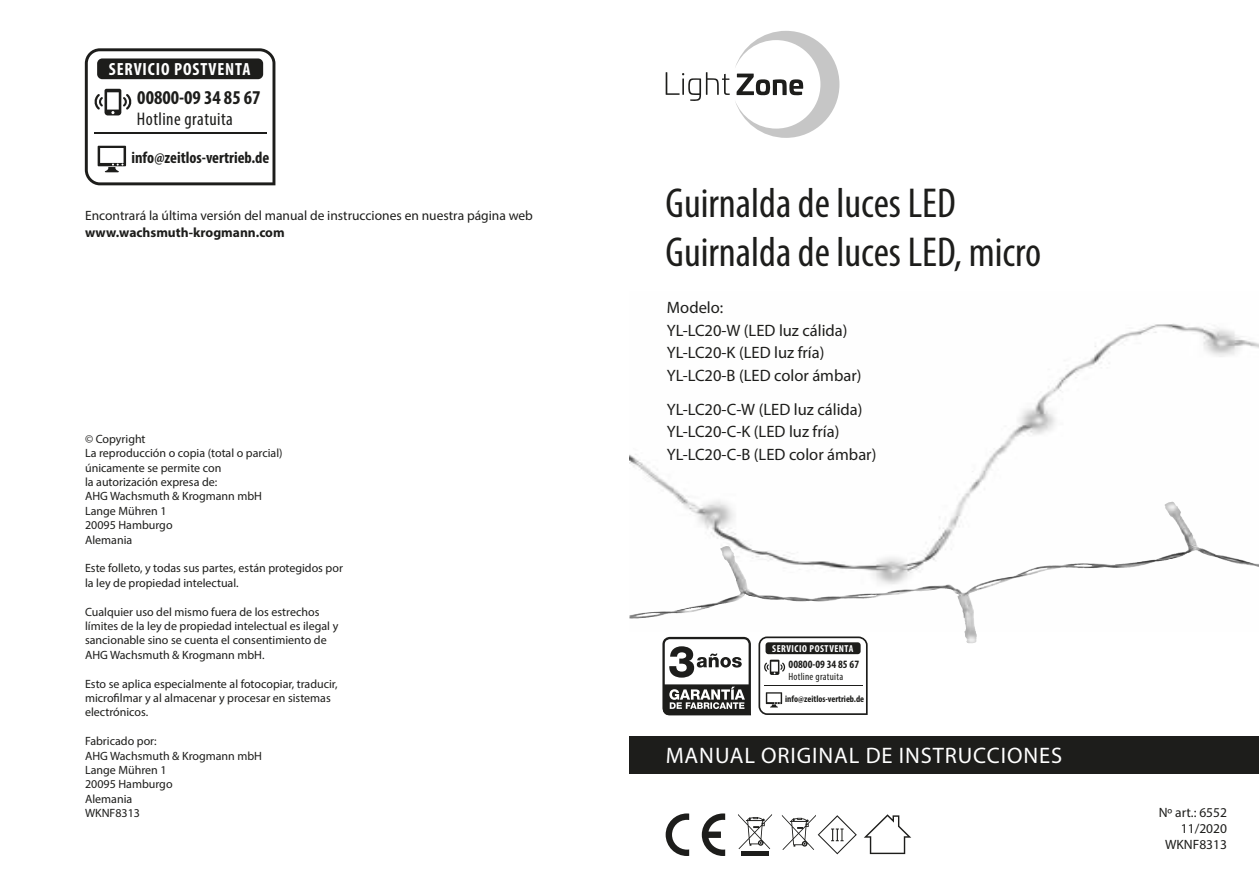
<style>
.page{position:relative;width:1259px;height:893px;background:#fff}
.page>*{position:absolute;margin:0;border:0;box-sizing:border-box;transform-origin:0 0}
.t1{font:condensed 42px/49.5px "Myriad Pro";color:#1d1d1b}
.t2{font:22.5px "Myriad Pro";letter-spacing:.04em;color:#fff}
.t3{font:700 condensed 19.65px "Myriad Pro";color:#1d1d1b}
.t4{font:condensed 18.3px "Myriad Pro";letter-spacing:.025em;color:#1d1d1b}
.t5{font:700 condensed 17.7px "Myriad Pro";letter-spacing:.05em;color:#fff}
.t6{font:16.5px/22.5px "Myriad Pro";color:#1d1d1b}
.t7{font:700 condensed 16.35px "Myriad Pro";color:#1d1d1b}
.t8{font:13.5px/16.2px "Myriad Pro";color:#1d1d1b;text-align:right}
.t9{font:700 13.5px "Myriad Pro";color:#1d1d1b}
.t10{font:12px/14.4px "Myriad Pro";color:#1d1d1b}
.t11{font:700 condensed 11.25px "Myriad Pro";color:#1d1d1b}
.t12{font:condensed 10.5px "Myriad Pro";letter-spacing:.025em;color:#1d1d1b}
.t13{font:700 condensed 10.2px "Myriad Pro";letter-spacing:.05em;color:#fff}
.t14{font:700 condensed 9.3px "Myriad Pro";color:#1d1d1b}
</style>
<div class="page">
<div style="left:629px;top:736px;width:630px;height:38px;background:#1d1d1b"></div>
<svg style="left:702px;top:813px;width:23px;height:43px"></svg>
<svg style="left:665px;top:813px;width:24px;height:43px"></svg>
<svg style="left:738px;top:814px;width:34px;height:35px"></svg>
<div style="left:741px;top:851px;width:27px;height:5px;background:#1d1d1b"></div>
<svg style="left:864px;top:814px;width:47px;height:40px"></svg>
<svg style="left:782px;top:815px;width:74px;height:39px"></svg>
<img style="left:629px;top:323px;width:630px;height:308px">
<img style="left:1163px;top:502px;width:25px;height:54px">
<svg style="left:758px;top:636px;width:109px;height:79px"></svg>
<div style="left:765px;top:642px;width:95px;height:12px;background:#1d1d1b;border-radius:3px"></div>
<svg style="left:662px;top:637px;width:89px;height:78px"></svg>
<svg style="left:85px;top:48px;width:190px;height:137px"></svg>
<div style="left:97px;top:58px;width:166px;height:21px;background:#1d1d1b;border-radius:5px"></div>
<svg style="left:665px;top:31px;width:174px;height:107px"></svg>
<h3 class="t5" style="left:109px;top:58px;width:143px">SERVICIO POSTVENTA</h3>
<h3 class="t4" style="left:137px;top:108px;width:97px">Hotline gratuita</h3>
<h3 class="t3" style="left:137px;top:85px;width:125px">00800-09 34 85 67</h3>
<h3 class="t7" style="left:131px;top:148px;width:139px">info@zeitlos-vertrieb.de</h3>
<p class="t8" style="left:85px;top:207px;width:449px">Encontrará la última versión del manual de instrucciones en nuestra página web</p>
<p class="t9" style="left:85px;top:223px;width:201px">www.wachsmuth-krogmann.com</p>
<p class="t10" style="left:85px;top:431px;width:199px">© Copyright<br>La reproducción o copia (total o parcial) únicamente se permite con<br>la autorización expresa de:<br>AHG Wachsmuth &amp; Krogmann mbH<br>Lange Mühren 1<br>20095 Hamburgo<br>Alemania</p>
<p class="t10" style="left:85px;top:561px;width:259px">Este folleto, y todas sus partes, están protegidos por la ley de propiedad intelectual.</p>
<p class="t10" style="left:85px;top:604px;width:255px">Cualquier uso del mismo fuera de los estrechos límites de la ley de propiedad intelectual es ilegal y sancionable sino se cuenta el consentimiento de AHG Wachsmuth &amp; Krogmann mbH.</p>
<p class="t10" style="left:85px;top:676px;width:254px">Esto se aplica especialmente al fotocopiar, traducir, microfilmar y al almacenar y procesar en sistemas electrónicos.</p>
<p class="t10" style="left:85px;top:734px;width:178px">Fabricado por:<br>AHG Wachsmuth &amp; Krogmann mbH<br>Lange Mühren 1<br>20095 Hamburgo<br>Alemania<br>WKNF8313</p>
<h1 class="t1" style="left:665px;top:178px;width:377px">Guirnalda de luces LED<br>Guirnalda de luces LED, micro</h1>
<h3 class="t6" style="left:667px;top:296px;width:196px">Modelo:<br>YL-LC20-W (LED luz cálida)<br>YL-LC20-K (LED luz fría)<br>YL-LC20-B (LED color ámbar)</h3>
<h3 class="t6" style="left:667px;top:397px;width:211px">YL-LC20-C-W (LED luz cálida)<br>YL-LC20-C-K (LED luz fría)<br>YL-LC20-C-B (LED color ámbar)</h3>
<p class="t13" style="left:772px;top:642px;width:83px">SERVICIO POSTVENTA</p>
<p class="t12" style="left:788px;top:670px;width:56px">Hotline gratuita</p>
<p class="t11" style="left:788px;top:658px;width:72px">00800-09 34 85 67</p>
<p class="t14" style="left:785px;top:693px;width:81px">info@zeitlos-vertrieb.de</p>
<h2 class="t2" style="left:666px;top:741px;width:398px">MANUAL ORIGINAL DE INSTRUCCIONES</h2>
<p class="t8" style="left:1158px;top:804px;width:70px">Nº art.: 6552<br>11/2020<br>WKNF8313</p>
</div>
